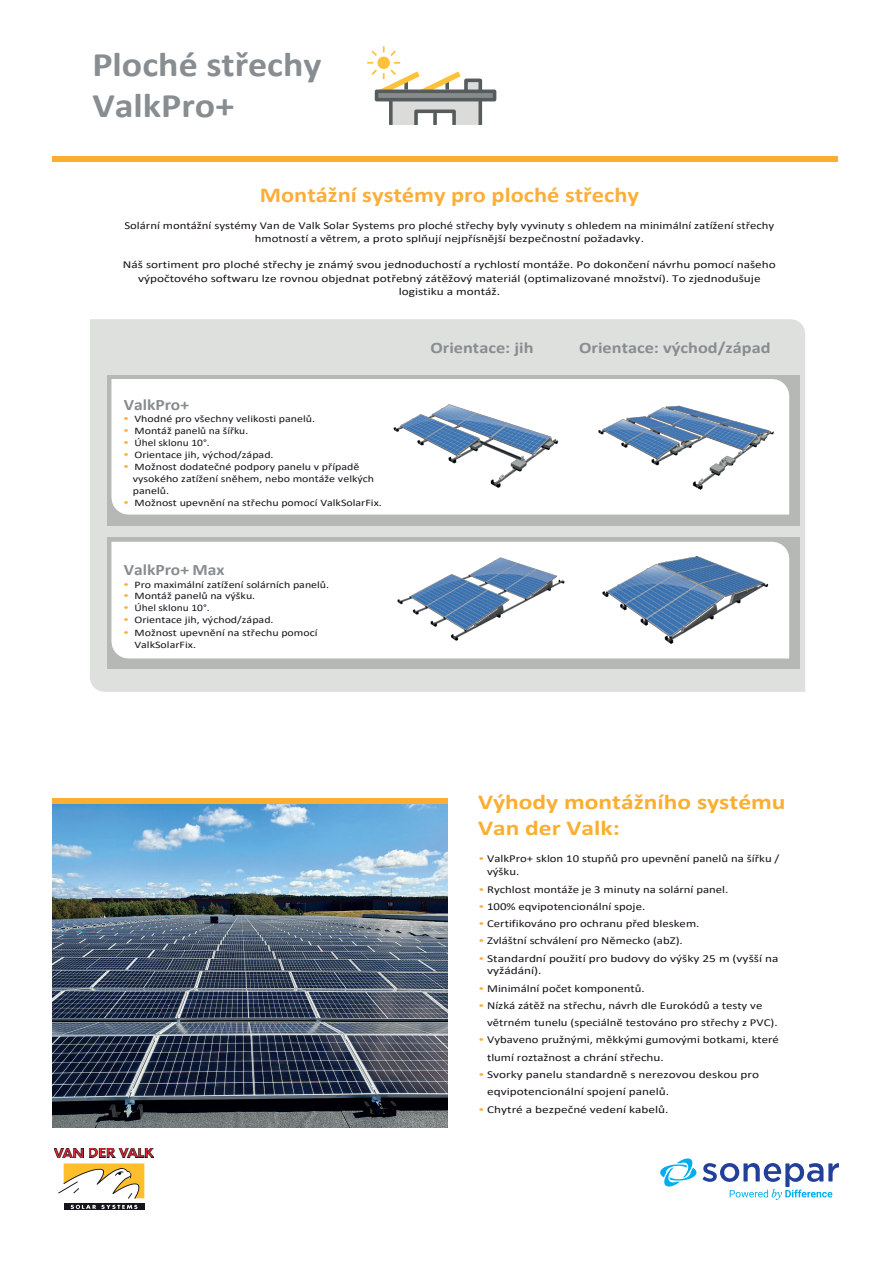
<style>
.page{position:relative;width:893px;height:1263px;background:#fff}
.page>*{position:absolute;margin:0;border:0;box-sizing:border-box;transform-origin:0 0}
.t1{font:700 34.5px/41.2px "Calibri";color:#888d91;scale:1.1 1}
.t2{font:700 21.3px/25.5px "Calibri";color:#fbae31;scale:1.2 1}
.t3{font:700 21.3px "Calibri";color:#fbae39;scale:1.15 1}
.t4{font:700 15.9px "Calibri";color:#888d91;scale:1.15 1}
.t5{font:700 15.9px "Calibri";color:#878c8e;scale:1.1 1}
.t6{font:10.65px/17.2px "Calibri";color:#171419;scale:1.2 1}
.t7{font:10.65px/13.4px "Calibri";color:#171419;scale:1.25 1}
.t8{font:9.9px/11.9px "Calibri";color:#171419;scale:1.2 1}
.t9{font:9.9px "Calibri";color:#171419;scale:1.15 1}
.s1{font-family:"Times New Roman";font-size:10.65px;color:#fbae3a}
.s2{color:#888d91}
.s3{font-family:"Times New Roman";color:#fbae3a}
</style>
<div class="page">
<div style="left:90px;top:319px;width:715px;height:373px;background:#dde0dd"></div>
<div style="left:107px;top:538px;width:693px;height:131px;background:#171419;opacity:.2"></div>
<svg style="left:111px;top:542px;width:678px;height:116px"></svg>
<div style="left:107px;top:375px;width:693px;height:150px;background:#b6b8b6"></div>
<div style="left:111px;top:379px;width:678px;height:136px;background:#fff"></div>
<img style="left:383px;top:394px;width:189px;height:106px">
<img style="left:591px;top:394px;width:189px;height:106px">
<img style="left:383px;top:553px;width:189px;height:94px">
<img style="left:591px;top:553px;width:189px;height:94px">
<img style="left:52px;top:804px;width:396px;height:324px">
<div style="left:52px;top:799px;width:395px;height:5px;background:#fbae31"></div>
<div style="left:464px;top:80px;width:16px;height:11px;background:#dbdcda"></div>
<div style="left:391px;top:100px;width:89px;height:25px;background:#dbdcda"></div>
<svg style="left:478px;top:101px;width:4px;height:24px"></svg>
<svg style="left:389px;top:101px;width:4px;height:24px"></svg>
<div style="left:377px;top:91px;width:118px;height:9px;background:#878b8c"></div>
<div style="left:375px;top:90px;width:121px;height:11px;border:4px solid #565c5e"></div>
<div style="left:464px;top:79px;width:18px;height:13px;border:4px solid #565c5e"></div>
<div style="left:416px;top:111px;width:38px;height:14px;background:#fff"></div>
<div style="left:414px;top:110px;width:42px;height:17px;border:4px solid #565c5e"></div>
<svg style="left:433px;top:111px;width:4px;height:14px"></svg>
<svg style="left:367px;top:46px;width:100px;height:54px"></svg>
<div style="left:52px;top:156px;width:786px;height:6px;background:#fbae31"></div>
<svg style="left:660px;top:1158px;width:36px;height:28px"></svg>
<svg style="left:703px;top:1163px;width:136px;height:37px"></svg>
<svg style="left:64px;top:1203px;width:80px;height:7px"></svg>
<svg style="left:71px;top:1205px;width:66px;height:4px"></svg>
<img style="left:54px;top:1149px;width:29px;height:8px">
<img style="left:89px;top:1148px;width:27px;height:9px">
<img style="left:119px;top:1148px;width:35px;height:9px">
<svg style="left:58px;top:1163px;width:86px;height:36px"></svg>
<h1 class="t1" style="left:92px;top:43px;width:210px">Ploché střechy<br>ValkPro+</h1>
<h2 class="t3" style="left:260px;top:180px;width:331px">Montážní systémy pro ploché střechy</h2>
<p class="t6" style="left:124px;top:218px;width:543px;line-height:13.4px;text-align:center">Solární montážní systémy Van de Valk Solar Systems pro ploché střechy byly vyvinuty s ohledem na minimální zatížení střechy hmotností a větrem, a proto splňují nejpřísnější bezpečnostní požadavky.</p>
<p class="t7" style="left:123px;top:258px;width:524px;text-align:center">Náš sortiment pro ploché střechy je známý svou jednoduchostí a rychlostí montáže. Po dokončení návrhu pomocí našeho výpočtového softwaru lze rovnou objednat potřebný zátěžový materiál (optimalizované množství). To zjednodušuje logistiku a montáž.</p>
<h3 class="t5" style="left:124px;top:393px;width:61px">ValkPro+</h3>
<p class="t8" style="left:124px;top:413px;width:161px"><span class="s1">•</span> Vhodné pro všechny velikosti panelů.</p>
<p class="t8" style="left:124px;top:425px;width:105px"><span class="s1">•</span> Montáž panelů na šířku.</p>
<p class="t9" style="left:124px;top:436px;width:76px"><span class="s1">•</span> Úhel sklonu 10°.</p>
<p class="t8" style="left:124px;top:449px;width:126px"><span class="s1">•</span> Orientace jih, východ/západ.</p>
<p class="t8" style="left:133px;top:461px;width:203px;text-indent:-9px"><span class="s1">•</span> Možnost dodatečné podpory panelu v případě vysokého zatížení sněhem, nebo montáže velkých panelů.</p>
<p class="t8" style="left:124px;top:497px;width:217px"><span class="s1">•</span> Možnost upevnění na střechu pomocí ValkSolarFix.</p>
<h3 class="t5" style="left:124px;top:558px;width:93px">ValkPro+ <span class="s2">Max</span></h3>
<p class="t8" style="left:124px;top:578px;width:173px"><span class="s1">•</span> Pro maximální zatížení solárních panelů.</p>
<p class="t8" style="left:124px;top:590px;width:111px"><span class="s1">•</span> Montáž panelů na výšku.</p>
<p class="t9" style="left:124px;top:601px;width:76px"><span class="s1">•</span> Úhel sklonu 10°.</p>
<p class="t8" style="left:124px;top:614px;width:126px"><span class="s1">•</span> Orientace jih, východ/západ.</p>
<p class="t8" style="left:134px;top:626px;width:154px;line-height:12.3px;text-indent:-11px"><span class="s1">•</span> Možnost upevnění na střechu pomocí<br>ValkSolarFix.</p>
<h3 class="t4" style="left:430px;top:336px;width:91px">Orientace: jih</h3>
<h3 class="t4" style="left:579px;top:337px;width:168px">Orientace: východ/západ</h3>
<h2 class="t2" style="left:478px;top:789px;width:258px">Výhody montážního systému<br>Van der Valk:</h2>
<p class="t6" style="left:487px;top:852px;width:245px;line-height:12.8px;text-indent:-8px"><span class="s3">•</span> ValkPro+ sklon 10 stupňů pro upevnění panelů na šířku / výšku.</p>
<p class="t6" style="left:479px;top:880px;width:209px"><span class="s3">•</span> Rychlost montáže je 3 minuty na solární panel.</p>
<p class="t6" style="left:479px;top:897px;width:140px"><span class="s3">•</span> 100% eqvipotencionální spoje.</p>
<p class="t6" style="left:479px;top:914px;width:185px"><span class="s3">•</span> Certifikováno pro ochranu před bleskem.</p>
<p class="t6" style="left:479px;top:932px;width:171px"><span class="s3">•</span> Zvláštní schválení pro Německo (abZ).</p>
<p class="t7" style="left:487px;top:951px;width:235px;line-height:12.8px;text-indent:-8px"><span class="s3">•</span> Standardní použití pro budovy do výšky 25 m (vyšší na vyžádání).</p>
<p class="t6" style="left:479px;top:979px;width:140px"><span class="s3">•</span> Minimální počet komponentů.</p>
<p class="t6" style="left:487px;top:996px;width:244px;text-indent:-8px"><span class="s3">•</span> Nízká zátěž na střechu, návrh dle Eurokódů a testy ve větrném tunelu (speciálně testováno pro střechy z PVC).</p>
<p class="t6" style="left:487px;top:1031px;width:245px;text-indent:-8px"><span class="s3">•</span> Vybaveno pružnými, měkkými gumovými botkami, které tlumí roztažnost a chrání střechu.</p>
<p class="t7" style="left:487px;top:1065px;width:219px;line-height:17.2px;text-indent:-8px"><span class="s3">•</span> Svorky panelu standardně s nerezovou deskou pro eqvipotencionální spojení panelů.</p>
<p class="t7" style="left:479px;top:1102px;width:153px"><span class="s3">•</span> Chytré a bezpečné vedení kabelů.</p>
</div>
